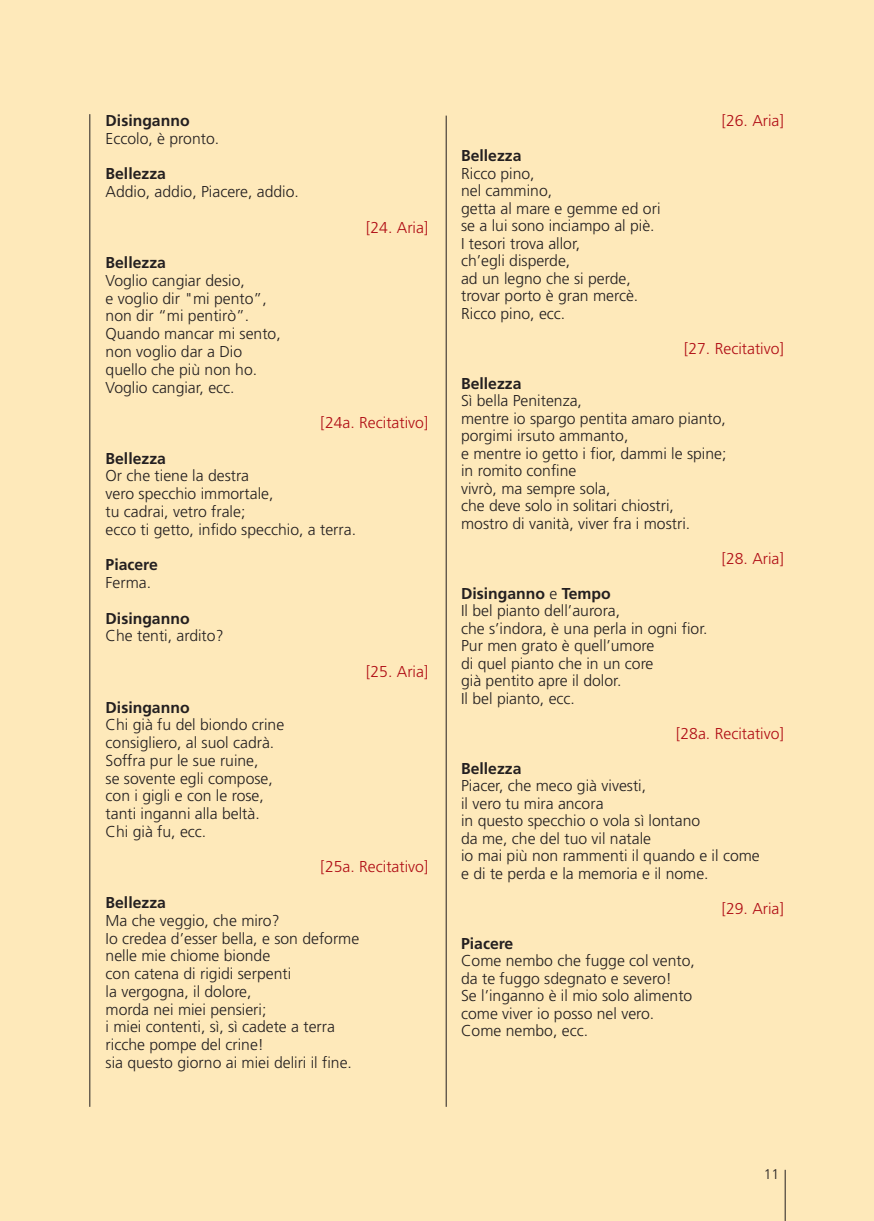
<style>
.page{position:relative;width:874px;height:1221px;background:#fff}
.page>*{position:absolute;margin:0;border:0;box-sizing:border-box;transform-origin:0 0}
.t1{font:300 15.75px/17.5px "Frutiger";color:#231f20}
.t2{font:300 15.75px "Frutiger";color:#b00d15}
.t3{font:700 15.75px "Frutiger";color:#231f20}
.t4{font:300 14px "Frutiger";color:#231f20}
.s1{font-weight:700}
</style>
<div class="page">
<div style="left:0;top:0;width:14px;height:1220px;background:#fee9ba"></div>
<div style="left:15px;top:0;width:858px;height:1220px;background:#fee9ba"></div>
<hr style="left:784px;top:1169px;width:1px;height:51px;background:#231f20">
<hr style="left:445px;top:116px;width:1px;height:990px;background:#231f20">
<hr style="left:89px;top:114px;width:1px;height:992px;background:#231f20">
<p class="t3" style="left:105px;top:114px;width:85px">Disinganno</p>
<p class="t1" style="left:105px;top:131px;width:115px">Eccolo, è pronto.</p>
<p class="t3" style="left:105px;top:167px;width:62px">Bellezza</p>
<p class="t1" style="left:105px;top:184px;width:195px">Addio, addio, Piacere, addio.</p>
<p class="t3" style="left:105px;top:256px;width:62px">Bellezza</p>
<p class="t1" style="left:105px;top:273px;width:176px">Voglio cangiar desio,<br>e voglio dir "mi pento”, non dir “mi pentirò”.<br>Quando mancar mi sento, non voglio dar a Dio quello che più non ho.<br>Voglio cangiar, ecc.</p>
<p class="t2" style="left:366px;top:221px;width:64px">[24. Aria]</p>
<p class="t2" style="left:320px;top:416px;width:109px">[24a. Recitativo]</p>
<p class="t3" style="left:105px;top:452px;width:62px">Bellezza</p>
<p class="t1" style="left:105px;top:468px;width:252px">Or che tiene la destra<br>vero specchio immortale,<br>tu cadrai, vetro frale;<br>ecco ti getto, infido specchio, a terra.</p>
<p class="t3" style="left:105px;top:558px;width:54px">Piacere</p>
<p class="t1" style="left:105px;top:575px;width:47px">Ferma.</p>
<p class="t3" style="left:105px;top:611px;width:85px">Disinganno</p>
<p class="t1" style="left:105px;top:628px;width:119px">Che tenti, ardito?</p>
<p class="t3" style="left:105px;top:700px;width:85px">Disinganno</p>
<p class="t1" style="left:105px;top:717px;width:180px">Chi già fu del biondo crine consigliero, al suol cadrà.<br>Soffra pur le sue ruine,<br>se sovente egli compose, con i gigli e con le rose, tanti inganni alla beltà.<br>Chi già fu, ecc.</p>
<p class="t2" style="left:366px;top:665px;width:64px">[25. Aria]</p>
<p class="t2" style="left:320px;top:860px;width:109px">[25a. Recitativo]</p>
<p class="t3" style="left:105px;top:896px;width:62px">Bellezza</p>
<p class="t1" style="left:105px;top:912px;width:255px">Ma che veggio, che miro?<br>Io credea d’esser bella, e son deforme nelle mie chiome bionde<br>con catena di rigidi serpenti<br>la vergogna, il dolore,<br>morda nei miei pensieri;<br>i miei contenti, sì, sì cadete a terra ricche pompe del crine!<br>sia questo giorno ai miei deliri il fine.</p>
<p class="t3" style="left:461px;top:149px;width:62px">Bellezza</p>
<p class="t1" style="left:461px;top:165px;width:201px">Ricco pino,<br>nel cammino,<br>getta al mare e gemme ed ori se a lui sono inciampo al piè.<br>I tesori trova allor,<br>ch’egli disperde,<br>ad un legno che si perde, trovar porto è gran mercè.<br>Ricco pino, ecc.</p>
<p class="t2" style="left:721px;top:114px;width:64px">[26. Aria]</p>
<p class="t2" style="left:683px;top:342px;width:101px">[27. Recitativo]</p>
<p class="t3" style="left:461px;top:377px;width:62px">Bellezza</p>
<p class="t1" style="left:461px;top:393px;width:267px">Sì bella Penitenza,<br>mentre io spargo pentita amaro pianto, porgimi irsuto ammanto,<br>e mentre io getto i fior, dammi le spine; in romito confine<br>vivrò, ma sempre sola,<br>che deve solo in solitari chiostri,<br>mostro di vanità, viver fra i mostri.</p>
<p class="t2" style="left:721px;top:552px;width:64px">[28. Aria]</p>
<p class="t1" style="left:461px;top:585px;width:248px"><span class="s1">Disinganno</span> e <span class="s1">Tempo<br></span>Il bel pianto dell’aurora,<br>che s’indora, è una perla in ogni fior.<br>Pur men grato è quell’umore<br>di quel pianto che in un core<br>già pentito apre il dolor.<br>Il bel pianto, ecc.</p>
<p class="t2" style="left:675px;top:727px;width:109px">[28a. Recitativo]</p>
<p class="t3" style="left:461px;top:762px;width:62px">Bellezza</p>
<p class="t1" style="left:461px;top:778px;width:300px">Piacer, che meco già vivesti,<br>il vero tu mira ancora<br>in questo specchio o vola sì lontano<br>da me, che del tuo vil natale<br>io mai più non rammenti il quando e il come e di te perda e la memoria e il nome.</p>
<p class="t2" style="left:721px;top:902px;width:64px">[29. Aria]</p>
<p class="t3" style="left:461px;top:937px;width:54px">Piacere</p>
<p class="t1" style="left:461px;top:953px;width:235px">Come nembo che fugge col vento, da te fuggo sdegnato e severo!<br>Se l’inganno è il mio solo alimento come viver io posso nel vero.<br>Come nembo, ecc.</p>
<p class="t4" style="left:763px;top:1168px;width:17px">11</p>
</div>
